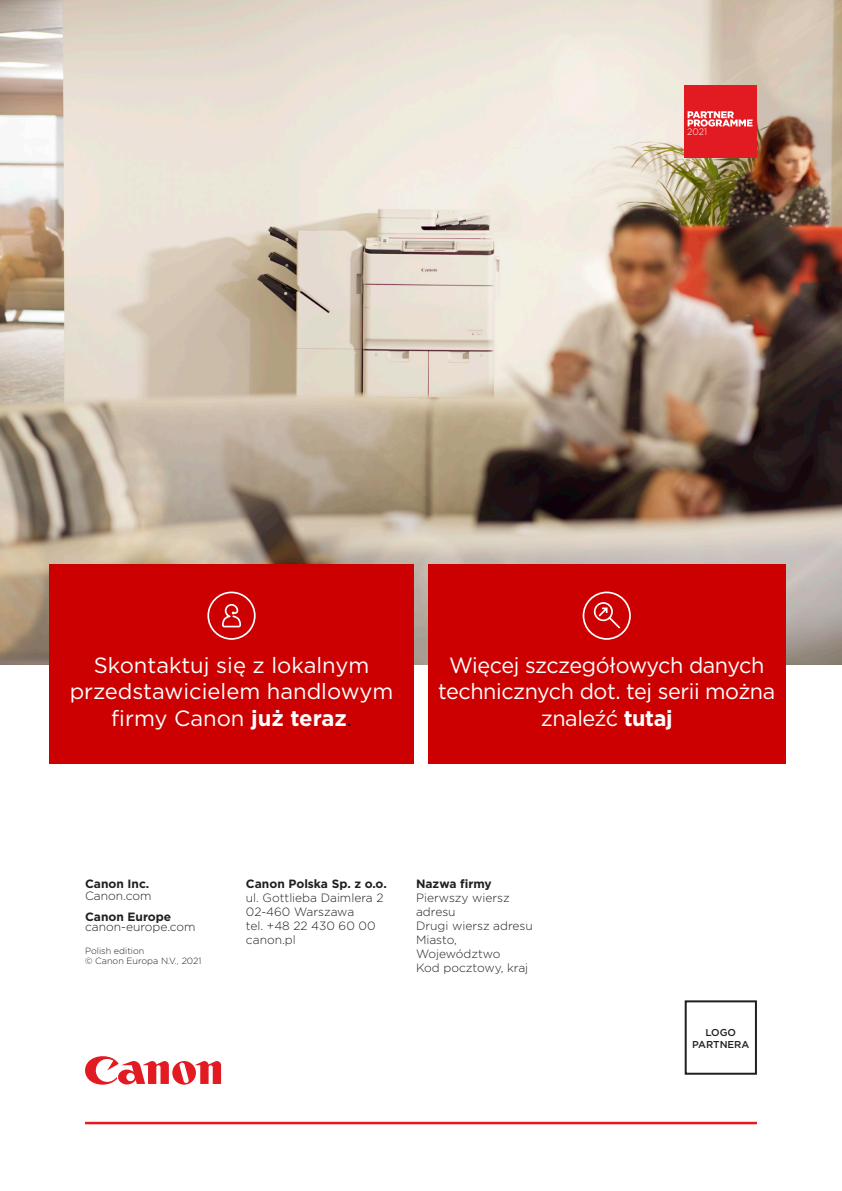
<style>
.page{position:relative;width:842px;height:1191px;background:#fff}
.page>*{position:absolute;margin:0;border:0;box-sizing:border-box;transform-origin:0 0}
.t1{font:22px/26.4px "Gotham";color:#fff;text-align:center}
.t2{font:22px/26.4px "Gotham";letter-spacing:-.02em;color:#fff;text-align:center}
.t3{font:300 12px/10px "Gotham";color:#231f20}
.t4{font:700 12px/12px "Gotham";color:#231f20}
.Intro_text{font:500 10px/12px "Gotham";color:#231f20;text-align:center}
.t5{font:300 9.4px "Gotham";color:#fff;scale:.95 1}
.t6{font:300 9px/10px "Gotham";color:#231f20}
.s1{font-weight:700}
.s2{font-family:"Minion Pro";color:#231f20}
.s3{font-weight:300}
</style>
<div class="page">
<hr style="left:85px;top:1121px;width:672px;height:3px;background:#e21a21">
<svg style="left:85px;top:1056px;width:136px;height:28px"></svg>
<img style="left:0;top:0;width:842px;height:664px">
<div style="left:49px;top:564px;width:365px;height:200px;background:#c00"></div>
<div style="left:428px;top:564px;width:357px;height:200px;background:#c00"></div>
<svg style="left:207px;top:591px;width:49px;height:49px"></svg>
<svg style="left:583px;top:591px;width:48px;height:49px"></svg>
<div style="left:685px;top:85px;width:72px;height:72px;background:#e21a21"></div>
<svg style="left:688px;top:111px;width:65px;height:16px"></svg>
<div style="left:685px;top:1000px;width:72px;height:74px;border:2px solid #231f20"></div>
<p class="t5" style="left:687px;top:125px;width:22px">2021</p>
<p class="t1" style="left:70px;top:651px;width:325px">Skontaktuj się z lokalnym przedstawicielem handlowym firmy Canon <span class="s1">już teraz</span><span class="s2">.</span></p>
<p class="t2" style="left:438px;top:651px;width:339px">Więcej szczegółowych danych technicznych dot. tej serii można znaleźć <span class="s1">tutaj</span></p>
<p class="t4" style="left:85px;top:877px;width:68px">Canon Inc.<br><span class="s3">Canon.com</span></p>
<p class="t3" style="left:85px;top:911px;width:112px"><span class="s1">Canon Europe </span>canon-europe.com</p>
<p class="t6" style="left:85px;top:945px;width:118px">Polish edition<br>© Canon Europa N.V., 2021</p>
<p class="t4" style="left:246px;top:877px;width:142px">Canon Polska Sp. z o.o.</p>
<p class="t3" style="left:246px;top:892px;width:139px">ul. Gottlieba Daimlera 2</p>
<p class="t3" style="left:246px;top:906px;width:110px">02-460 Warszawa</p>
<p class="t3" style="left:246px;top:920px;width:131px">tel. +48 22 430 60 00</p>
<p class="t3" style="left:246px;top:934px;width:51px">canon.pl</p>
<p class="t4" style="left:416px;top:877px;width:77px">Nazwa firmy</p>
<p class="t3" style="left:416px;top:890px;width:95px;line-height:14px">Pierwszy wiersz adresu</p>
<p class="t3" style="left:416px;top:920px;width:118px">Drugi wiersz adresu</p>
<p class="t3" style="left:416px;top:934px;width:42px">Miasto,</p>
<p class="t3" style="left:416px;top:948px;width:86px">Województwo</p>
<p class="t3" style="left:416px;top:962px;width:114px">Kod pocztowy, kraj</p>
<p class="Intro_text" style="left:692px;top:1026px;width:59px">LOGO<br>PARTNERA</p>
</div>
